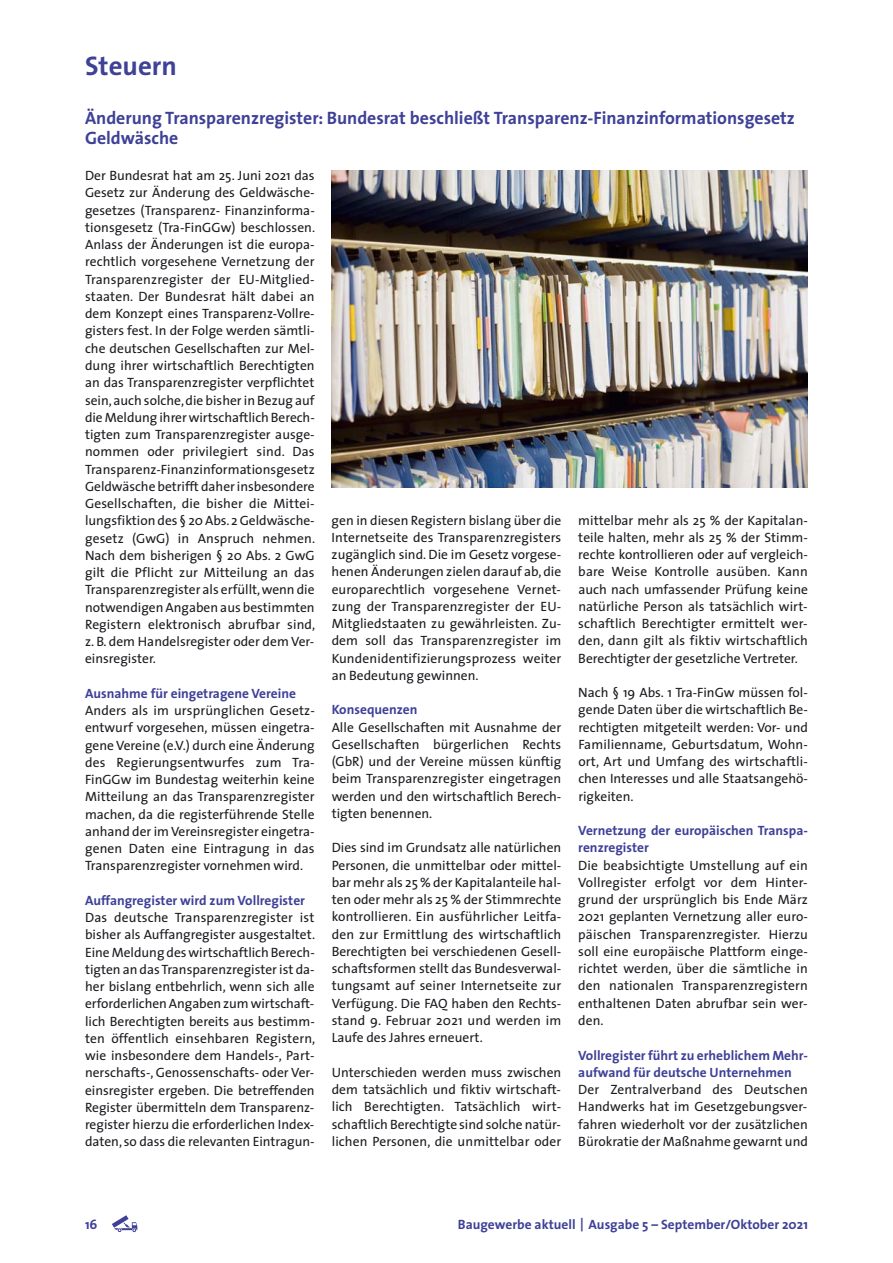
<style>
.page{position:relative;width:893px;height:1263px;background:#fff}
.page>*{position:absolute;margin:0;border:0;box-sizing:border-box;transform-origin:0 0}
.t1{font:700 27px "The Sans";color:#3f4197}
.t2{font:700 18px/20.2px "The Sans";color:#3f4197}
.t3{font:13.5px/17.2px "The Sans";color:#1b1c20;text-align:justify}
.t4{font:700 13.5px/17.2px "The Sans";color:#3f4197}
</style>
<div class="page">
<svg style="left:112px;top:1215px;width:25px;height:17px"></svg>
<img style="left:332px;top:170px;width:476px;height:318px">
<h1 class="t1" style="left:85px;top:55px;width:93px">Steuern</h1>
<h2 class="t2" style="left:85px;top:110px;width:711px">Änderung Transparenzregister: Bundesrat beschließt Transparenz-Finanzinformationsgesetz<br>Geldwäsche</h2>
<p class="t3" style="left:85px;top:168px;width:232px">Der Bundesrat hat am 25. Juni 2021 das Gesetz zur Änderung des Geldwäsche&shy;gesetzes (Transparenz- Finanzinforma&shy;tionsgesetz (Tra-FinGGw) beschlossen.<br>Anlass der Änderungen ist die europa&shy;rechtlich vorgesehene Vernetzung der Transparenzregister der EU-Mitglied&shy;staaten. Der Bundesrat hält dabei an dem Konzept eines Transparenz-Vollre&shy;gisters fest. In der Folge werden sämtli&shy;che deutschen Gesellschaften zur Mel&shy;dung ihrer wirtschaftlich Berechtigten an das Transparenzregister verpflichtet sein, auch solche, die bisher in Bezug auf die Meldung ihrer wirtschaftlich Berech&shy;tigten zum Transparenzregister ausge&shy;nommen oder privilegiert sind. Das Transparenz-Finanzinformationsgesetz Geldwäsche betrifft daher insbesondere Gesellschaften, die bisher die Mittei&shy;lungsfiktion des § 20 Abs. 2 Geldwäsche&shy;gesetz (GwG) in Anspruch nehmen.<br>Nach dem bisherigen § 20 Abs. 2 GwG gilt die Pflicht zur Mitteilung an das Transparenzregister als erfüllt, wenn die notwendigen Angaben aus bestimmten Registern elektronisch abrufbar sind, z. B. dem Handelsregister oder dem Ver&shy;einsregister.</p>
<p class="t4" style="left:85px;top:686px;width:213px">Ausnahme für eingetragene Vereine</p>
<p class="t3" style="left:85px;top:703px;width:231px">Anders als im ursprünglichen Gesetz&shy;entwurf vorgesehen, müssen eingetra&shy;gene Vereine (e.V.) durch eine Änderung des Regierungsentwurfes zum Tra-FinGGw im Bundestag weiterhin keine Mitteilung an das Transparenzregister machen, da die registerführende Stelle anhand der im Vereinsregister eingetra&shy;genen Daten eine Eintragung in das Transparenzregister vornehmen wird.</p>
<p class="t4" style="left:85px;top:893px;width:222px">Auffangregister wird zum Vollregister</p>
<p class="t3" style="left:85px;top:910px;width:232px">Das deutsche Transparenzregister ist bisher als Auffangregister ausgestaltet.<br>Eine Meldung des wirtschaftlich Berech&shy;tigten an das Transparenzregister ist da&shy;her bislang entbehrlich, wenn sich alle erforderlichen Angaben zum wirtschaft&shy;lich Berechtigten bereits aus bestimm&shy;ten öffentlich einsehbaren Registern, wie insbesondere dem Handels-, Part&shy;nerschafts-, Genossenschafts- oder Ver&shy;einsregister ergeben. Die betreffenden Register übermitteln dem Transparenz&shy;register hierzu die erforderlichen Index&shy;daten, so dass die relevanten Eintragun-</p>
<p class="t3" style="left:332px;top:512px;width:231px">gen in diesen Registern bislang über die Internetseite des Transparenzregisters zugänglich sind. Die im Gesetz vorgese&shy;henen Änderungen zielen darauf ab, die europarechtlich vorgesehene Vernet&shy;zung der Transparenzregister der EU-Mitgliedstaaten zu gewährleisten. Zu&shy;dem soll das Transparenzregister im Kundenidentifizierungsprozess weiter an Bedeutung gewinnen.</p>
<p class="t4" style="left:332px;top:702px;width:87px">Konsequenzen</p>
<p class="t3" style="left:332px;top:719px;width:231px">Alle Gesellschaften mit Ausnahme der Gesellschaften bürgerlichen Rechts (GbR) und der Vereine müssen künftig beim Transparenzregister eingetragen werden und den wirtschaftlich Berech&shy;tigten benennen.</p>
<p class="t3" style="left:332px;top:840px;width:231px">Dies sind im Grundsatz alle natürlichen Personen, die unmittelbar oder mittel&shy;bar mehr als 25 % der Kapitalanteile hal&shy;ten oder mehr als 25 % der Stimmrechte kontrollieren. Ein ausführlicher Leitfa&shy;den zur Ermittlung des wirtschaftlich Berechtigten bei verschiedenen Gesell&shy;schaftsformen stellt das Bundesverwal&shy;tungsamt auf seiner Internetseite zur Verfügung. Die FAQ haben den Rechts&shy;stand 9. Februar 2021 und werden im Laufe des Jahres erneuert.</p>
<p class="t3" style="left:332px;top:1064px;width:231px">Unterschieden werden muss zwischen dem tatsächlich und fiktiv wirtschaft&shy;lich Berechtigten. Tatsächlich wirt&shy;schaftlich Berechtigte sind solche natür&shy;lichen Personen, die unmittelbar oder</p>
<p class="t3" style="left:578px;top:512px;width:231px">mittelbar mehr als 25 % der Kapitalan&shy;teile halten, mehr als 25 % der Stimm&shy;rechte kontrollieren oder auf vergleich&shy;bare Weise Kontrolle ausüben. Kann auch nach umfassender Prüfung keine natürliche Person als tatsächlich wirt&shy;schaftlich Berechtigter ermittelt wer&shy;den, dann gilt als fiktiv wirtschaftlich Berechtigter der gesetzliche Vertreter.</p>
<p class="t3" style="left:578px;top:685px;width:231px">Nach § 19 Abs. 1 Tra-FinGw müssen fol&shy;gende Daten über die wirtschaftlich Be&shy;rechtigten mitgeteilt werden: Vor- und Familienname, Geburtsdatum, Wohn&shy;ort, Art und Umfang des wirtschaftli&shy;chen Interesses und alle Staatsangehö&shy;rigkeiten.</p>
<p class="t4" style="left:578px;top:823px;width:231px">Vernetzung der europäischen Transpa&shy;renzregister</p>
<p class="t3" style="left:578px;top:857px;width:231px">Die beabsichtigte Umstellung auf ein Vollregister erfolgt vor dem Hinter&shy;grund der ursprünglich bis Ende März 2021 geplanten Vernetzung aller euro&shy;päischen Transparenzregister. Hierzu soll eine europäische Plattform einge&shy;richtet werden, über die sämtliche in den nationalen Transparenzregistern enthaltenen Daten abrufbar sein wer&shy;den.</p>
<p class="t4" style="left:578px;top:1047px;width:231px">Vollregister führt zu erheblichem Mehr&shy;aufwand für deutsche Unternehmen</p>
<p class="t3" style="left:578px;top:1082px;width:231px">Der Zentralverband des Deutschen Handwerks hat im Gesetzgebungsver&shy;fahren wiederholt vor der zusätzlichen Bürokratie der Maßnahme gewarnt und</p>
<p class="t4" style="left:85px;top:1217px;width:14px">16</p>
<p class="t4" style="left:458px;top:1217px;width:351px">Baugewerbe aktuell | Ausgabe 5 – September/Oktober 2021</p>
</div>
